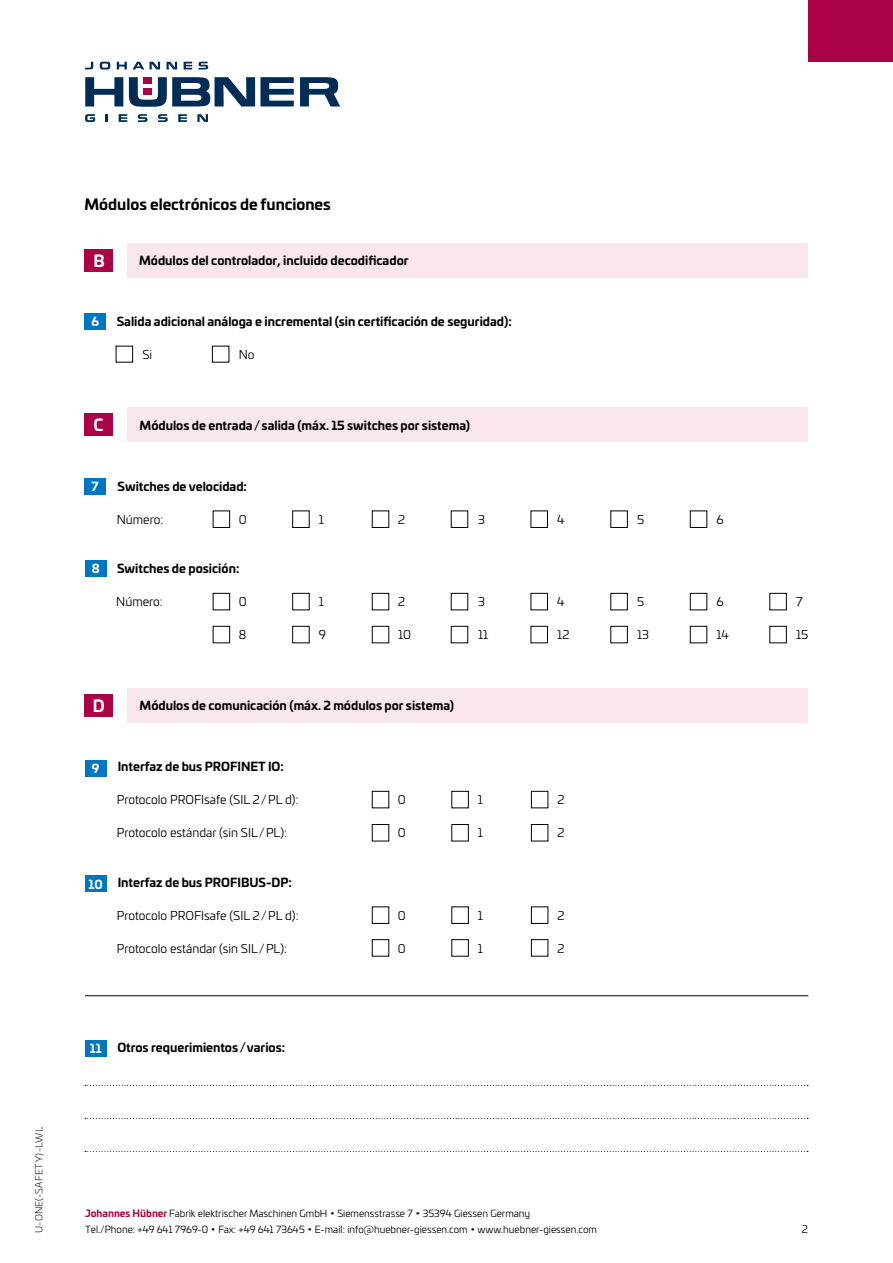
<style>
.page{position:relative;width:893px;height:1263px;background:#fff}
.page>*{position:absolute;margin:0;border:0;box-sizing:border-box;transform-origin:0 0}
.t1{font:700 16.05px "Univia Pro";color:#fff}
.t2{font:700 15px "Univia Pro";color:#000}
.t3{font:700 12px "Univia Pro";color:#000}
.t4{font:12px "Univia Pro";color:#000}
.t5{font:700 12px "Univia Pro";color:#fff}
.t6{font:10.5px "Univia Pro";color:#000}
.t7{font:9.75px/16.5px "Univia Pro";color:#000}
.t8{font:300 9.75px "Univia Pro";letter-spacing:.03em;color:#000}
.s1{font-weight:700;color:#aa0147}
</style>
<div class="page">
<svg style="left:85px;top:77px;width:38px;height:29px"></svg>
<svg style="left:300px;top:77px;width:40px;height:29px"></svg>
<svg style="left:129px;top:77px;width:165px;height:30px"></svg>
<svg style="left:100px;top:62px;width:10px;height:8px"></svg>
<svg style="left:117px;top:62px;width:10px;height:7px"></svg>
<svg style="left:133px;top:62px;width:27px;height:7px"></svg>
<svg style="left:167px;top:62px;width:10px;height:7px"></svg>
<svg style="left:184px;top:62px;width:8px;height:7px"></svg>
<svg style="left:199px;top:62px;width:9px;height:8px"></svg>
<svg style="left:85px;top:62px;width:8px;height:7px"></svg>
<div style="left:143px;top:77px;width:9px;height:7px;background:#a90047"></div>
<div style="left:143px;top:88px;width:9px;height:7px;background:#a90047"></div>
<svg style="left:158px;top:114px;width:10px;height:8px"></svg>
<svg style="left:138px;top:114px;width:9px;height:8px"></svg>
<svg style="left:119px;top:114px;width:8px;height:8px"></svg>
<svg style="left:178px;top:114px;width:9px;height:8px"></svg>
<svg style="left:197px;top:114px;width:11px;height:8px"></svg>
<svg style="left:106px;top:114px;width:2px;height:8px"></svg>
<svg style="left:85px;top:114px;width:10px;height:8px"></svg>
<div style="left:808px;top:0;width:85px;height:62px;background:#aa0147"></div>
<div style="left:85px;top:313px;width:21px;height:16px;background:#0076c2"></div>
<div style="left:85px;top:478px;width:21px;height:17px;background:#0076c2"></div>
<div style="left:85px;top:760px;width:21px;height:16px;background:#0076c2"></div>
<div style="left:85px;top:875px;width:21px;height:17px;background:#0076c2"></div>
<div style="left:85px;top:1040px;width:21px;height:16px;background:#0076c2"></div>
<div style="left:85px;top:560px;width:21px;height:17px;background:#0076c2"></div>
<div style="left:116px;top:346px;width:17px;height:16px;border:1px solid #000"></div>
<div style="left:212px;top:346px;width:17px;height:16px;border:1px solid #000"></div>
<div style="left:292px;top:593px;width:17px;height:17px;border:1px solid #000"></div>
<div style="left:292px;top:511px;width:17px;height:17px;border:1px solid #000"></div>
<div style="left:292px;top:626px;width:17px;height:17px;border:1px solid #000"></div>
<div style="left:531px;top:593px;width:17px;height:17px;border:1px solid #000"></div>
<div style="left:531px;top:511px;width:17px;height:17px;border:1px solid #000"></div>
<div style="left:531px;top:626px;width:17px;height:17px;border:1px solid #000"></div>
<div style="left:372px;top:593px;width:17px;height:17px;border:1px solid #000"></div>
<div style="left:372px;top:511px;width:17px;height:17px;border:1px solid #000"></div>
<div style="left:372px;top:626px;width:17px;height:17px;border:1px solid #000"></div>
<div style="left:213px;top:593px;width:17px;height:17px;border:1px solid #000"></div>
<div style="left:213px;top:511px;width:17px;height:17px;border:1px solid #000"></div>
<div style="left:452px;top:791px;width:17px;height:17px;border:1px solid #000"></div>
<div style="left:531px;top:791px;width:17px;height:17px;border:1px solid #000"></div>
<div style="left:372px;top:791px;width:17px;height:17px;border:1px solid #000"></div>
<div style="left:452px;top:907px;width:17px;height:17px;border:1px solid #000"></div>
<div style="left:531px;top:907px;width:17px;height:17px;border:1px solid #000"></div>
<div style="left:372px;top:907px;width:17px;height:17px;border:1px solid #000"></div>
<div style="left:452px;top:824px;width:17px;height:17px;border:1px solid #000"></div>
<div style="left:531px;top:824px;width:17px;height:17px;border:1px solid #000"></div>
<div style="left:372px;top:824px;width:17px;height:17px;border:1px solid #000"></div>
<div style="left:452px;top:939px;width:17px;height:17px;border:1px solid #000"></div>
<div style="left:531px;top:939px;width:17px;height:17px;border:1px solid #000"></div>
<div style="left:372px;top:939px;width:17px;height:17px;border:1px solid #000"></div>
<div style="left:213px;top:626px;width:17px;height:17px;border:1px solid #000"></div>
<div style="left:451px;top:593px;width:17px;height:17px;border:1px solid #000"></div>
<div style="left:451px;top:511px;width:17px;height:17px;border:1px solid #000"></div>
<div style="left:451px;top:626px;width:17px;height:17px;border:1px solid #000"></div>
<svg style="left:85px;top:1118px;width:723px;height:1px"></svg>
<svg style="left:85px;top:1085px;width:723px;height:1px"></svg>
<svg style="left:85px;top:1151px;width:723px;height:1px"></svg>
<hr style="left:85px;top:995px;width:723px;height:1px;background:#000">
<div style="left:128px;top:243px;width:680px;height:34px;background:#fae7ed"></div>
<div style="left:128px;top:407px;width:680px;height:34px;background:#fae7ed"></div>
<div style="left:128px;top:689px;width:680px;height:34px;background:#fae7ed"></div>
<div style="left:85px;top:249px;width:28px;height:22px;background:#aa0147"></div>
<div style="left:85px;top:413px;width:28px;height:22px;background:#aa0147"></div>
<div style="left:85px;top:695px;width:28px;height:22px;background:#aa0147"></div>
<div style="left:611px;top:593px;width:17px;height:17px;border:1px solid #000"></div>
<div style="left:611px;top:511px;width:17px;height:17px;border:1px solid #000"></div>
<div style="left:611px;top:626px;width:17px;height:17px;border:1px solid #000"></div>
<div style="left:690px;top:593px;width:17px;height:17px;border:1px solid #000"></div>
<div style="left:690px;top:511px;width:17px;height:17px;border:1px solid #000"></div>
<div style="left:690px;top:626px;width:17px;height:17px;border:1px solid #000"></div>
<div style="left:770px;top:593px;width:17px;height:17px;border:1px solid #000"></div>
<div style="left:770px;top:626px;width:17px;height:17px;border:1px solid #000"></div>
<p class="t8" style="left:32px;top:1233px;width:108px;rotate:-90deg">U-ONE(-SAFETY)-LWL</p>
<p class="t2" style="left:85px;top:193px;width:248px">Módulos electrónicos de funciones</p>
<h1 class="t1" style="left:93px;top:248px;width:13px">B</h1>
<p class="t5" style="left:102px;top:251px;width:10px">B</p>
<p class="t3" style="left:139px;top:251px;width:271px">Módulos del controlador, incluido decodificador</p>
<p class="t5" style="left:91px;top:312px;width:9px">6</p>
<p class="t3" style="left:117px;top:312px;width:397px">Salida adicional análoga e incremental (sin certificación de seguridad):</p>
<p class="t4" style="left:142px;top:346px;width:11px">Si</p>
<p class="t4" style="left:239px;top:346px;width:17px">No</p>
<h1 class="t1" style="left:93px;top:412px;width:12px">C</h1>
<p class="t3" style="left:140px;top:416px;width:332px">Módulos de entrada/salida (máx. 15 switches por sistema)</p>
<p class="t5" style="left:92px;top:477px;width:9px">7</p>
<p class="t5" style="left:92px;top:559px;width:9px">8</p>
<p class="t3" style="left:118px;top:477px;width:131px">Switches de velocidad:</p>
<p class="t4" style="left:117px;top:511px;width:48px">Número:</p>
<p class="t4" style="left:239px;top:511px;width:9px">0</p>
<p class="t3" style="left:117px;top:559px;width:124px">Switches de posición:</p>
<p class="t4" style="left:116px;top:593px;width:48px">Número:</p>
<p class="t4" style="left:239px;top:593px;width:9px">0</p>
<p class="t4" style="left:239px;top:626px;width:9px">8</p>
<p class="t4" style="left:319px;top:511px;width:7px">1</p>
<p class="t4" style="left:319px;top:593px;width:7px">1</p>
<p class="t4" style="left:319px;top:626px;width:9px">9</p>
<p class="t4" style="left:398px;top:511px;width:9px">2</p>
<p class="t4" style="left:478px;top:511px;width:8px">3</p>
<p class="t4" style="left:398px;top:593px;width:9px">2</p>
<p class="t4" style="left:478px;top:593px;width:8px">3</p>
<p class="t4" style="left:398px;top:626px;width:14px">10</p>
<p class="t4" style="left:478px;top:626px;width:12px">11</p>
<h1 class="t1" style="left:93px;top:693px;width:14px">D</h1>
<p class="t5" style="left:103px;top:696px;width:10px">B</p>
<p class="t3" style="left:140px;top:696px;width:316px">Módulos de comunicación (máx. 2 módulos por sistema)</p>
<p class="t5" style="left:92px;top:759px;width:9px">9</p>
<p class="t3" style="left:118px;top:757px;width:168px">Interfaz de bus PROFINET IO:</p>
<p class="t4" style="left:557px;top:511px;width:9px">4</p>
<p class="t4" style="left:557px;top:593px;width:9px">4</p>
<p class="t4" style="left:557px;top:626px;width:14px">12</p>
<p class="t5" style="left:89px;top:874px;width:16px">10</p>
<p class="t4" style="left:117px;top:791px;width:183px">Protocolo PROFIsafe (SIL 2/PL d):</p>
<p class="t4" style="left:117px;top:824px;width:172px">Protocolo estándar (sin SIL/PL):</p>
<p class="t3" style="left:118px;top:873px;width:176px">Interfaz de bus PROFIBUS-DP:</p>
<p class="t4" style="left:117px;top:907px;width:183px">Protocolo PROFIsafe (SIL 2/PL d):</p>
<p class="t4" style="left:117px;top:940px;width:172px">Protocolo estándar (sin SIL/PL):</p>
<p class="t5" style="left:90px;top:1039px;width:13px">11</p>
<p class="t3" style="left:117px;top:1038px;width:169px">Otros requerimientos/varios:</p>
<p class="t4" style="left:398px;top:791px;width:9px">0</p>
<p class="t4" style="left:478px;top:791px;width:7px">1</p>
<p class="t4" style="left:557px;top:791px;width:9px">2</p>
<p class="t4" style="left:398px;top:824px;width:9px">0</p>
<p class="t4" style="left:478px;top:824px;width:7px">1</p>
<p class="t4" style="left:557px;top:824px;width:9px">2</p>
<p class="t4" style="left:398px;top:907px;width:9px">0</p>
<p class="t4" style="left:478px;top:907px;width:7px">1</p>
<p class="t4" style="left:557px;top:907px;width:9px">2</p>
<p class="t4" style="left:398px;top:940px;width:9px">0</p>
<p class="t4" style="left:478px;top:940px;width:7px">1</p>
<p class="t4" style="left:557px;top:940px;width:9px">2</p>
<p class="t4" style="left:637px;top:511px;width:9px">5</p>
<p class="t4" style="left:637px;top:593px;width:9px">5</p>
<p class="t4" style="left:637px;top:626px;width:13px">13</p>
<p class="t7" style="left:85px;top:1204px;width:513px"><span class="s1">Johannes Hübner</span> Fabrik elektrischer Maschinen GmbH • Siemensstrasse 7 • 35394 Giessen Germany<br>Tel./Phone: +49 641 7969-0 • Fax: +49 641 73645 • E-mail: info@huebner-giessen.com • www.huebner-giessen.com</p>
<p class="t4" style="left:717px;top:511px;width:9px">6</p>
<p class="t4" style="left:717px;top:593px;width:9px">6</p>
<p class="t4" style="left:717px;top:626px;width:14px">14</p>
<p class="t4" style="left:796px;top:593px;width:8px">7</p>
<p class="t4" style="left:796px;top:626px;width:14px">15</p>
<p class="t6" style="left:802px;top:1222px;width:8px">2</p>
</div>
